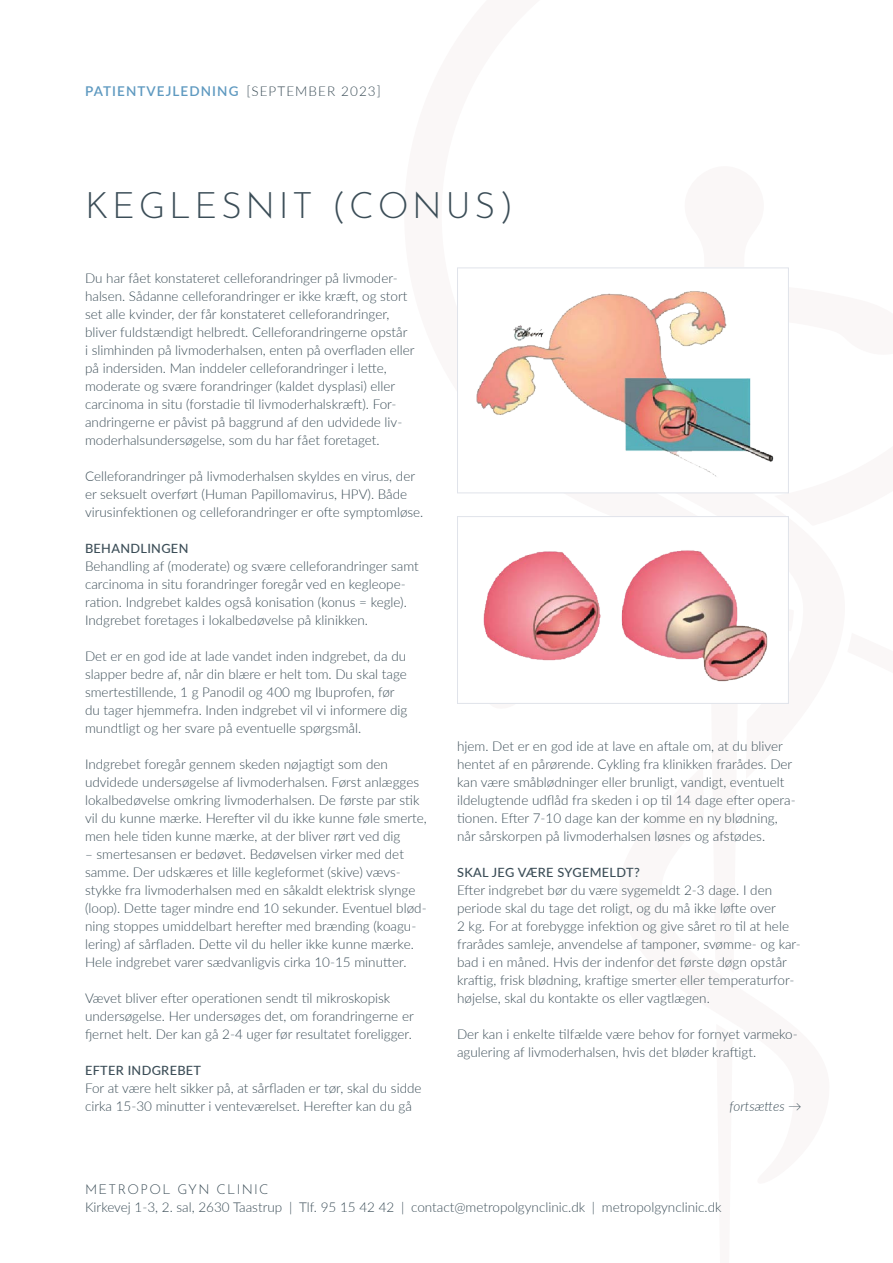
<style>
.page{position:relative;width:893px;height:1263px;background:#fff}
.page>*{position:absolute;margin:0;border:0;box-sizing:border-box;transform-origin:0 0}
.t1{font:300 36px "Josefin Sans";letter-spacing:.1em;color:#3b4d57}
.t2{font:300 13.5px/18px "Lato";color:#3b4d57}
.t3{font:600 13.5px "Lato";letter-spacing:.08em;color:#5e99c0}
.t4{font:300 13.5px "Josefin Sans";letter-spacing:.1em;color:#3b4d57}
.t5{font:italic 300 13.5px "Lato";color:#3b4d57}
.t6{font:500 12.75px "Lato";letter-spacing:.025em;color:#3b4d57}
.s1{font-weight:300;color:#3b4d57}
</style>
<div class="page">
<img style="left:483px;top:550px;width:285px;height:132px">
<div style="left:457px;top:516px;width:332px;height:188px;border:1px solid #e0e3ea"></div>
<img style="left:476px;top:291px;width:298px;height:186px">
<div style="left:457px;top:267px;width:332px;height:226px;border:1px solid #e0e3ea"></div>
<p class="t3" style="left:85px;top:81px;width:297px">PATIENTVEJLEDNING <span class="s1">[SEPTEMBER 2023]</span></p>
<h1 class="t1" style="left:85px;top:178px;width:430px">KEGLESNIT (CONUS)</h1>
<p class="t2" style="left:85px;top:268px;width:331px">Du har fået konstateret celleforandringer på livmoder&shy;halsen. Sådanne celleforandringer er ikke kræft, og stort set alle kvinder, der får konstateret celleforandringer, bliver fuldstændigt helbredt. Celleforandringerne opstår<br>i slimhinden på livmoderhalsen, enten på overfladen eller på indersiden. Man inddeler celleforandringer i lette, moderate og svære forandringer (kaldet dysplasi) eller carcinoma in situ (forstadie til livmoderhalskræft). For&shy;andringerne er påvist på baggrund af den udvidede liv&shy;moderhalsundersøgelse, som du har fået foretaget.</p>
<p class="t2" style="left:85px;top:466px;width:340px">Celleforandringer på livmoderhalsen skyldes en virus, der er seksuelt overført (Human Papillomavirus, HPV). Både virusinfektionen og celleforandringer er ofte symptomløse.</p>
<p class="t6" style="left:85px;top:539px;width:105px">BEHANDLINGEN</p>
<p class="t2" style="left:85px;top:556px;width:335px">Behandling af (moderate) og svære celleforandringer samt carcinoma in situ forandringer foregår ved en kegleope&shy;ration. Indgrebet kaldes også konisation (konus = kegle).<br>Indgrebet foretages i lokalbedøvelse på klinikken.</p>
<p class="t2" style="left:85px;top:646px;width:324px">Det er en god ide at lade vandet inden indgrebet, da du slapper bedre af, når din blære er helt tom. Du skal tage smertestillende, 1 g Panodil og 400 mg Ibuprofen, før du tager hjemmefra. Inden indgrebet vil vi informere dig mundtligt og her svare på eventuelle spørgsmål.</p>
<p class="t2" style="left:85px;top:754px;width:343px">Indgrebet foregår gennem skeden nøjagtigt som den udvidede undersøgelse af livmoderhalsen. Først anlægges lokalbedøvelse omkring livmoderhalsen. De første par stik vil du kunne mærke. Herefter vil du ikke kunne føle smerte, men hele tiden kunne mærke, at der bliver rørt ved dig</p>
<p class="t2" style="left:85px;top:844px;width:343px">– smertesansen er bedøvet. Bedøvelsen virker med det samme. Der udskæres et lille kegleformet (skive) vævs&shy;stykke fra livmoderhalsen med en såkaldt elektrisk slynge (loop). Dette tager mindre end 10 sekunder. Eventuel blød&shy;ning stoppes umiddelbart herefter med brænding (koagu&shy;lering) af sårfladen. Dette vil du heller ikke kunne mærke.<br>Hele indgrebet varer sædvanligvis cirka 10-15 minutter.</p>
<p class="t2" style="left:85px;top:988px;width:330px">Vævet bliver efter operationen sendt til mikroskopisk undersøgelse. Her undersøges det, om forandringerne er fjernet helt. Der kan gå 2-4 uger før resultatet foreligger.</p>
<p class="t6" style="left:85px;top:1061px;width:118px">EFTER INDGREBET</p>
<p class="t2" style="left:85px;top:1078px;width:338px">For at være helt sikker på, at sårfladen er tør, skal du sidde cirka 15-30 minutter i venteværelset. Herefter kan du gå</p>
<p class="t2" style="left:457px;top:736px;width:340px">hjem. Det er en god ide at lave en aftale om, at du bliver hentet af en pårørende. Cykling fra klinikken frarådes. Der kan være småblødninger eller brunligt, vandigt, eventuelt ildelugtende udflåd fra skeden i op til 14 dage efter opera&shy;tionen. Efter 7-10 dage kan der komme en ny blødning, når sårskorpen på livmoderhalsen løsnes og afstødes.</p>
<p class="t6" style="left:457px;top:863px;width:184px">SKAL JEG VÆRE SYGEMELDT?</p>
<p class="t2" style="left:457px;top:880px;width:345px">Efter indgrebet bør du være sygemeldt 2-3 dage. I den periode skal du tage det roligt, og du må ikke løfte over<br>2 kg. For at forebygge infektion og give såret ro til at hele frarådes samleje, anvendelse af tamponer, svømme- og kar&shy;bad i en måned. Hvis der indenfor det første døgn opstår kraftig, frisk blødning, kraftige smerter eller temperaturfor&shy;højelse, skal du kontakte os eller vagtlægen.</p>
<p class="t2" style="left:457px;top:1024px;width:342px">Der kan i enkelte tilfælde være behov for fornyet varmeko&shy;agulering af livmoderhalsen, hvis det bløder kraftigt.</p>
<p class="t5" style="left:729px;top:1096px;width:74px">fortsættes →</p>
<p class="t4" style="left:85px;top:1179px;width:185px">METROPOL GYN CLINIC</p>
<p class="t2" style="left:85px;top:1197px;width:638px">Kirkevej 1-3, 2. sal, 2630 Taastrup | Tlf. 95 15 42 42 | contact@metropolgynclinic.dk | metropolgynclinic.dk</p>
</div>
